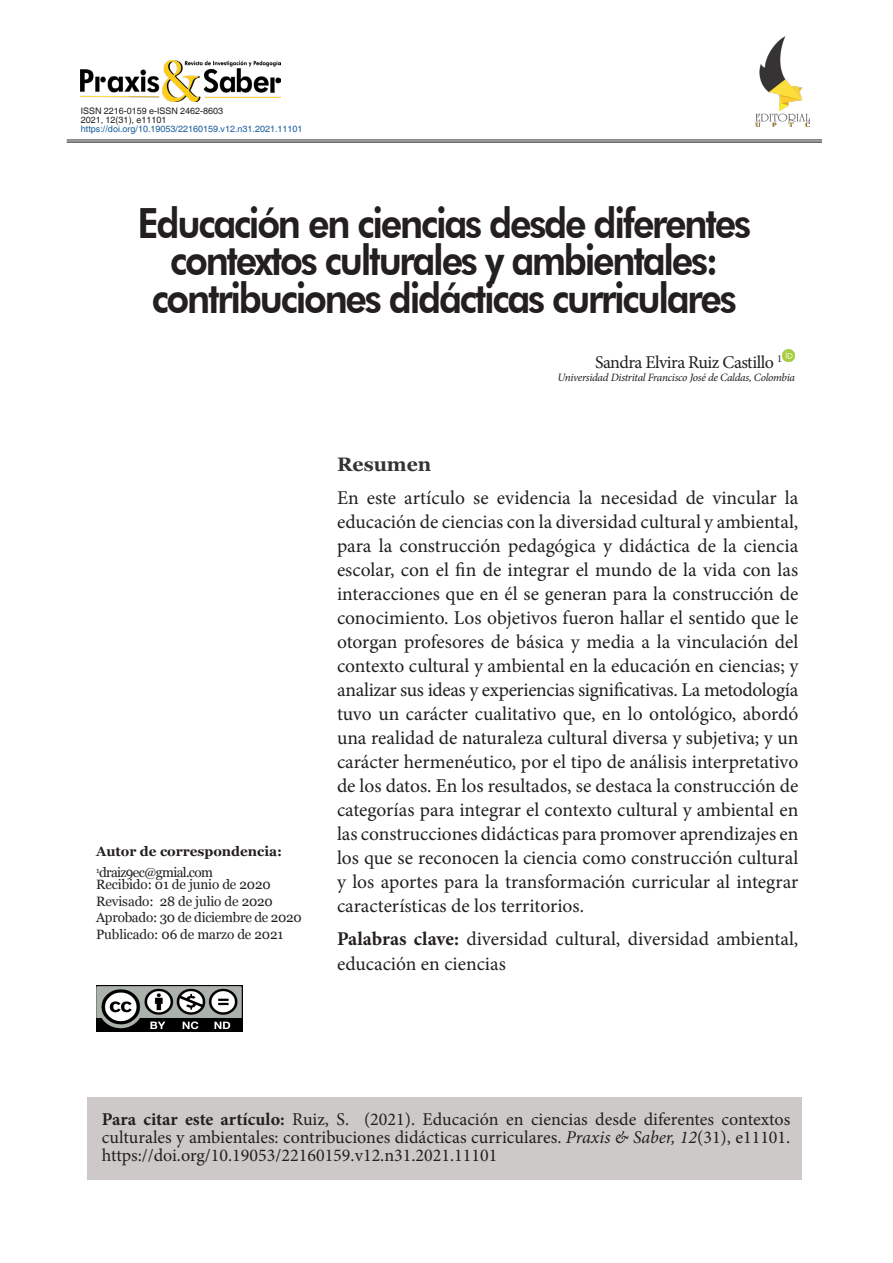
<style>
.page{position:relative;width:893px;height:1263px;background:#fff}
.page>*{position:absolute;margin:0;border:0;box-sizing:border-box;transform-origin:0 0}
.Títulos{font:800 41.7px/37.5px "Futura BT";letter-spacing:-.06em;color:#231f20;text-align:center;scale:.9 1}
.Resumen{font:19.5px/24px "Minion Pro";color:#231f20;text-align:justify}
.Resumen-2{font:700 19.5px "Georgia";color:#333}
.Resumen-3{font:18px/18px "Minion Pro";color:#231f20;text-align:justify}
.Resumen-4{font:18px "Minion Pro";letter-spacing:-.03em;color:#231f20}
.t1{font:13.5px/16.5px "Georgia";letter-spacing:-.01em;color:#231f20}
.t2{font:700 13.5px/20.7px "Georgia";color:#231f20}
.Resumen-5{font:italic 11.25px "Minion Pro";letter-spacing:-.025em;color:#231f20}
.t3{font:9px "Helvetica World";color:#175d9e}
.t4{font:9px "Helvetica World";color:#231f20}
.s1{font-weight:400}
.s2{font-weight:700}
.s3{font-style:italic}
</style>
<div class="page">
<div style="left:88px;top:1097px;width:714px;height:83px;background:#cdc9c8"></div>
<hr style="left:67px;top:140px;width:755px;height:1px;background:#57585a">
<hr style="left:67px;top:141px;width:755px;height:1px;background:#57585a">
<hr style="left:67px;top:142px;width:755px;height:1px;background:#57585a">
<svg style="left:782px;top:349px;width:12px;height:13px"></svg>
<img style="left:755px;top:37px;width:54px;height:89px">
<img style="left:96px;top:985px;width:146px;height:46px">
<img style="left:81px;top:60px;width:200px;height:42px">
<p class="t4" style="left:81px;top:105px;width:144px">ISSN 2216-0159 e-ISSN 2462-8603</p>
<p class="t4" style="left:81px;top:114px;width:87px">2021, 12(31), e11101</p>
<p class="t3" style="left:81px;top:123px;width:223px">https://doi.org/10.19053/22160159.v12.n31.2021.11101</p>
<p class="Títulos" style="left:137px;top:204px;width:683px">Educación en ciencias desde diferentes contextos culturales y ambientales: contribuciones didácticas curriculares</p>
<p class="t2" style="left:96px;top:841px;width:188px">Autor de correspondencia:<br><sup>1</sup><span class="s1">draiz9ec@gmial.com</span></p>
<p class="t1" style="left:96px;top:876px;width:207px">Recibido: 01 de junio de 2020<br>Revisado: 28 de julio de 2020<br>Aprobado: 30 de diciembre de 2020<br>Publicado: 06 de marzo de 2021</p>
<p class="Resumen-4" style="left:595px;top:350px;width:189px">Sandra Elvira Ruiz Castillo <sup>1</sup></p>
<p class="Resumen-5" style="left:557px;top:370px;width:239px">Universidad Distrital Francisco José de Caldas, Colombia</p>
<p class="Resumen-2" style="left:337px;top:449px;width:96px">Resumen</p>
<p class="Resumen" style="left:337px;top:486px;width:463px">En este artículo se evidencia la necesidad de vincular la educación de ciencias con la diversidad cultural y ambiental, para la construcción pedagógica y didáctica de la ciencia escolar, con el fin de integrar el mundo de la vida con las interacciones que en él se generan para la construcción de conocimiento. Los objetivos fueron hallar el sentido que le otorgan profesores de básica y media a la vinculación del contexto cultural y ambiental en la educación en ciencias; y analizar sus ideas y experiencias significativas. La metodología tuvo un carácter cualitativo que, en lo ontológico, abordó una realidad de naturaleza cultural diversa y subjetiva; y un carácter hermenéutico, por el tipo de análisis interpretativo de los datos. En los resultados, se destaca la construcción de categorías para integrar el contexto cultural y ambiental en las construcciones didácticas para promover aprendizajes en los que se reconocen la ciencia como construcción cultural y los aportes para la transformación curricular al integrar características de los territorios.</p>
<p class="Resumen" style="left:337px;top:926px;width:463px;line-height:25.5px"><span class="s2">Palabras clave:</span> diversidad cultural, diversidad ambiental, educación en ciencias</p>
<p class="Resumen-3" style="left:102px;top:1110px;width:690px"><span class="s2">Para citar este artículo:</span> Ruiz, S. (2021). Educación en ciencias desde diferentes contextos culturales y ambientales: contribuciones didácticas curriculares. <span class="s3">Praxis &amp; Saber, 12</span>(31), e11101. https://doi.org/10.19053/22160159.v12.n31.2021.11101</p>
</div>
